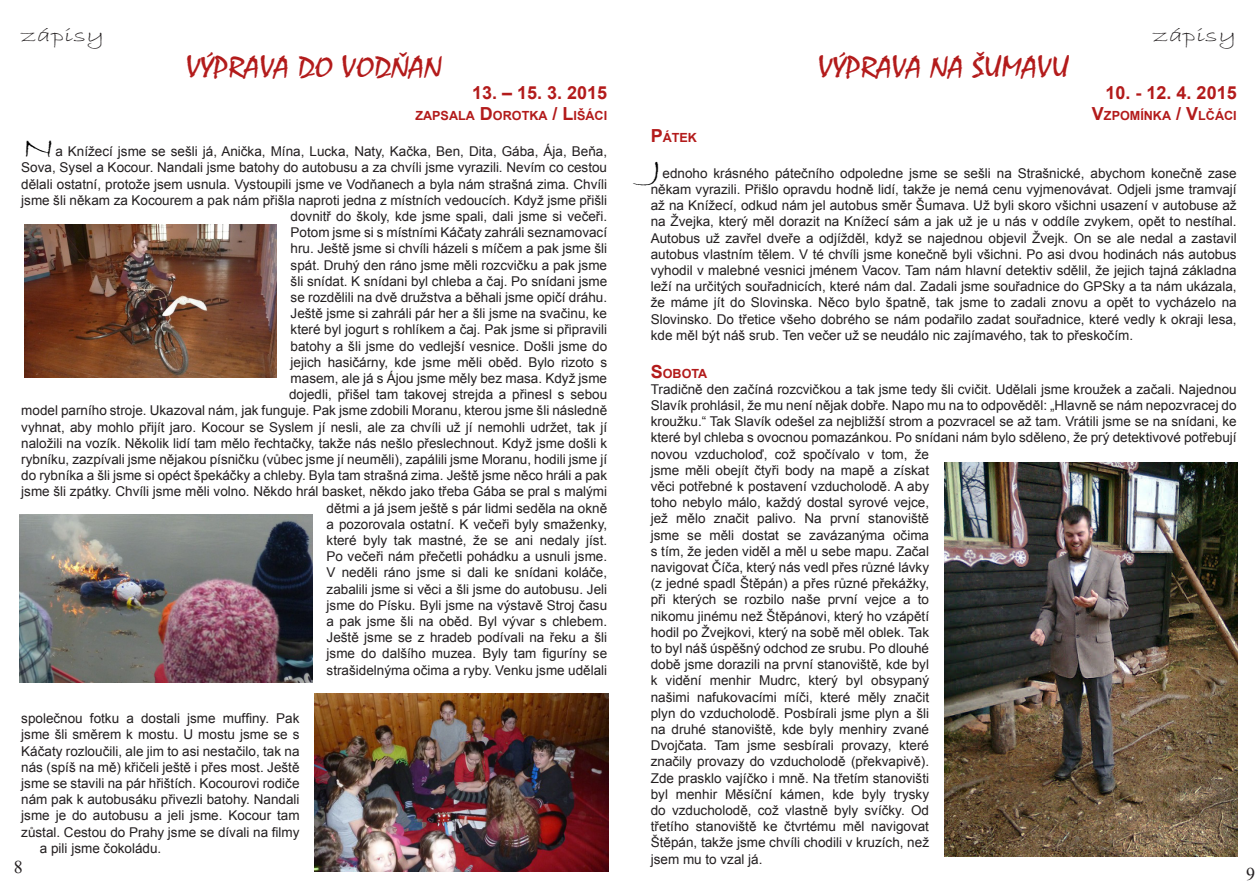
<style>
.page{position:relative;width:1259px;height:893px;background:#fff}
.page>*{position:absolute;margin:0;border:0;box-sizing:border-box;transform-origin:0 0}
.t1{font:30px "Mistral";color:#b31b1b;scale:1.15 1}
.t2{font:30px "Bradley Hand ITC";color:#000;scale:1.5 1}
.t3{font:19.5px "Bradley Hand ITC";color:#231f20;scale:1.5 1}
.t4{font:700 18px "Arial";color:#b31b1b}
.t5{font:18px "Times New Roman";color:#231f20}
.t6{font:13.5px/16.2px "Arial";color:#231f20;text-align:right}
.t7{font:700 12.6px "Arial";color:#b31b1b}
.s1{font-size:18px}
</style>
<div class="page">
<img style="left:315px;top:693px;width:293px;height:179px">
<img style="left:19px;top:514px;width:294px;height:169px">
<img style="left:25px;top:224px;width:251px;height:153px">
<img style="left:944px;top:462px;width:293px;height:395px">
<h2 class="t3" style="left:21px;top:23px;width:57px">zápisy</h2>
<h1 class="t1" style="left:186px;top:49px;width:224px">VÝPRAVA DO VODŇAN</h1>
<h3 class="t4" style="left:472px;top:80px;width:137px">13. – 15. 3. 2015</h3>
<p class="t7" style="left:415px;top:107px;width:193px">ZAPSALA <span class="s1">D</span> OROTKA <span class="s1">/ L</span>IŠÁCI</p>
<h1 class="t2" style="left:21px;top:129px;width:24px">N</h1>
<p class="t6" style="left:21px;top:143px;width:587px">a Knížecí jsme se sešli já, Anička, Mína, Lucka, Naty, Kačka, Ben, Dita, Gába, Ája, Beňa, Sova, Sysel a Kocour. Nandali jsme batohy do autobusu a za chvíli jsme vyrazili. Nevím co cestou dělali ostatní, protože jsem usnula. Vystoupili jsme ve Vodňanech a byla nám strašná zima. Chvíli jsme šli někam za Kocourem a pak nám přišla naproti jedna z místních vedoucích. Když jsme přišli dovnitř do školy, kde jsme spali, dali jsme si večeři.<br>Potom jsme si s místními Káčaty zahráli seznamovací<br>hru. Ještě jsme si chvíli házeli s míčem a pak jsme šli<br>spát. Druhý den ráno jsme měli rozcvičku a pak jsme<br>šli snídat. K snídani byl chleba a čaj. Po snídani jsme<br>se rozdělili na dvě družstva a běhali jsme opičí dráhu.<br>Ještě jsme si zahráli pár her a šli jsme na svačinu, ke<br>které byl jogurt s rohlíkem a čaj. Pak jsme si připravili<br>batohy a šli jsme do vedlejší vesnice. Došli jsme do<br>jejich hasičárny, kde jsme měli oběd. Bylo rizoto s<br>masem, ale já s Ájou jsme měly bez masa. Když jsme<br>dojedli, přišel tam takovej strejda a přinesl s sebou<br>model parního stroje. Ukazoval nám, jak funguje. Pak jsme zdobili Moranu, kterou jsme šli následně vyhnat, aby mohlo přijít jaro. Kocour se Syslem jí nesli, ale za chvíli už jí nemohli udržet, tak jí naložili na vozík. Několik lidí tam mělo řechtačky, takže nás nešlo přeslechnout. Když jsme došli k rybníku, zazpívali jsme nějakou písničku (vůbec jsme jí neuměli), zapálili jsme Moranu, hodili jsme jí do rybníka a šli jsme si opéct špekáčky a chleby. Byla tam strašná zima. Ještě jsme něco hráli a pak jsme šli zpátky. Chvíli jsme měli volno. Někdo hrál basket, někdo jako třeba Gába se pral s malými dětmi a já jsem ještě s pár lidmi seděla na okně<br>a pozorovala ostatní. K večeři byly smaženky,<br>které byly tak mastné, že se ani nedaly jíst.<br>Po večeři nám přečetli pohádku a usnuli jsme.<br>V neděli ráno jsme si dali ke snídani koláče,<br>zabalili jsme si věci a šli jsme do autobusu. Jeli<br>jsme do Písku. Byli jsme na výstavě Stroj času<br>a pak jsme šli na oběd. Byl vývar s chlebem.<br>Ještě jsme se z hradeb podívali na řeku a šli<br>jsme do dalšího muzea. Byly tam figuríny se<br>strašidelnýma očima a ryby. Venku jsme udělali</p>
<p class="t6" style="left:21px;top:710px;width:280px">společnou fotku a dostali jsme muffiny. Pak</p>
<p class="t6" style="left:21px;top:727px;width:280px">jsme šli směrem k mostu. U mostu jsme se s</p>
<p class="t6" style="left:21px;top:743px;width:280px">Káčaty rozloučili, ale jim to asi nestačilo, tak na</p>
<p class="t6" style="left:21px;top:759px;width:280px">nás (spíš na mě) křičeli ještě i přes most. Ještě</p>
<p class="t6" style="left:21px;top:775px;width:280px">jsme se stavili na pár hřištích. Kocourovi rodiče</p>
<p class="t6" style="left:21px;top:791px;width:280px">nám pak k autobusáku přivezli batohy. Nandali</p>
<p class="t6" style="left:21px;top:808px;width:280px">jsme je do autobusu a jeli jsme. Kocour tam</p>
<p class="t6" style="left:21px;top:824px;width:280px">zůstal. Cestou do Prahy jsme se dívali na filmy</p>
<p class="t6" style="left:40px;top:840px;width:123px">a pili jsme čokoládu.</p>
<h3 class="t5" style="left:14px;top:855px;width:10px">8</h3>
<h1 class="t1" style="left:818px;top:49px;width:220px">VÝPRAVA NA ŠUMAVU</h1>
<h2 class="t3" style="left:1153px;top:23px;width:57px">zápisy</h2>
<h3 class="t4" style="left:1105px;top:80px;width:133px">10. - 12. 4. 2015</h3>
<p class="t7" style="left:1092px;top:107px;width:146px"><span class="s1">V</span>ZPOMÍNKA <span class="s1">/ V</span>LČÁCI</p>
<p class="t7" style="left:651px;top:129px;width:48px"><span class="s1">P</span>ÁTEK</p>
<h1 class="t2" style="left:651px;top:150px;width:21px">J</h1>
<p class="t6" style="left:651px;top:165px;width:587px;text-align:justify;text-indent:12px">ednoho krásného pátečního odpoledne jsme se sešli na Strašnické, abychom konečně zase někam vyrazili. Přišlo opravdu hodně lidí, takže je nemá cenu vyjmenovávat. Odjeli jsme tramvají až na Knížecí, odkud nám jel autobus směr Šumava. Už byli skoro všichni usazení v autobuse až na Žvejka, který měl dorazit na Knížecí sám a jak už je u nás v oddíle zvykem, opět to nestíhal.<br>Autobus už zavřel dveře a odjížděl, když se najednou objevil Žvejk. On se ale nedal a zastavil autobus vlastním tělem. V té chvíli jsme konečně byli všichni. Po asi dvou hodinách nás autobus vyhodil v malebné vesnici jménem Vacov. Tam nám hlavní detektiv sdělil, že jejich tajná základna leží na určitých souřadnicích, které nám dal. Zadali jsme souřadnice do GPSky a ta nám ukázala, že máme jít do Slovinska. Něco bylo špatně, tak jsme to zadali znovu a opět to vycházelo na Slovinsko. Do třetice všeho dobrého se nám podařilo zadat souřadnice, které vedly k okraji lesa, kde měl být náš srub. Ten večer už se neudálo nic zajímavého, tak to přeskočím.</p>
<p class="t7" style="left:651px;top:365px;width:58px"><span class="s1">S</span>OBOTA</p>
<p class="t6" style="left:651px;top:381px;width:587px;text-align:left">Tradičně den začíná rozcvičkou a tak jsme tedy šli cvičit. Udělali jsme kroužek a začali. Najednou Slavík prohlásil, že mu není nějak dobře. Napo mu na to odpověděl: „Hlavně se nám nepozvracej do kroužku.“ Tak Slavík odešel za nejbližší strom a pozvracel se až tam. Vrátili jsme se na snídani, ke které byl chleba s ovocnou pomazánkou. Po snídani nám bylo sděleno, že prý detektivové potřebují novou vzducholoď, což spočívalo v tom, že<br>jsme měli obejít čtyři body na mapě a získat<br>věci potřebné k postavení vzducholodě. A aby<br>toho nebylo málo, každý dostal syrové vejce,<br>jež mělo značit palivo. Na první stanoviště<br>jsme se měli dostat se zavázanýma očima<br>s tím, že jeden viděl a měl u sebe mapu. Začal<br>navigovat Číča, který nás vedl přes různé lávky<br>(z jedné spadl Štěpán) a přes různé překážky,<br>při kterých se rozbilo naše první vejce a to<br>nikomu jinému než Štěpánovi, který ho vzápětí<br>hodil po Žvejkovi, který na sobě měl oblek. Tak<br>to byl náš úspěšný odchod ze srubu. Po dlouhé<br>době jsme dorazili na první stanoviště, kde byl<br>k vidění menhir Mudrc, který byl obsypaný<br>našimi nafukovacími míči, které měly značit<br>plyn do vzducholodě. Posbírali jsme plyn a šli<br>na druhé stanoviště, kde byly menhiry zvané<br>Dvojčata. Tam jsme sesbírali provazy, které<br>značily provazy do vzducholodě (překvapivě).<br>Zde prasklo vajíčko i mně. Na třetím stanovišti<br>byl menhir Měsíční kámen, kde byly trysky<br>do vzducholodě, což vlastně byly svíčky. Od<br>třetího stanoviště ke čtvrtému měl navigovat<br>Štěpán, takže jsme chvíli chodili v kruzích, než<br>jsem mu to vzal já.</p>
<h3 class="t5" style="left:1246px;top:861px;width:10px">9</h3>
</div>
